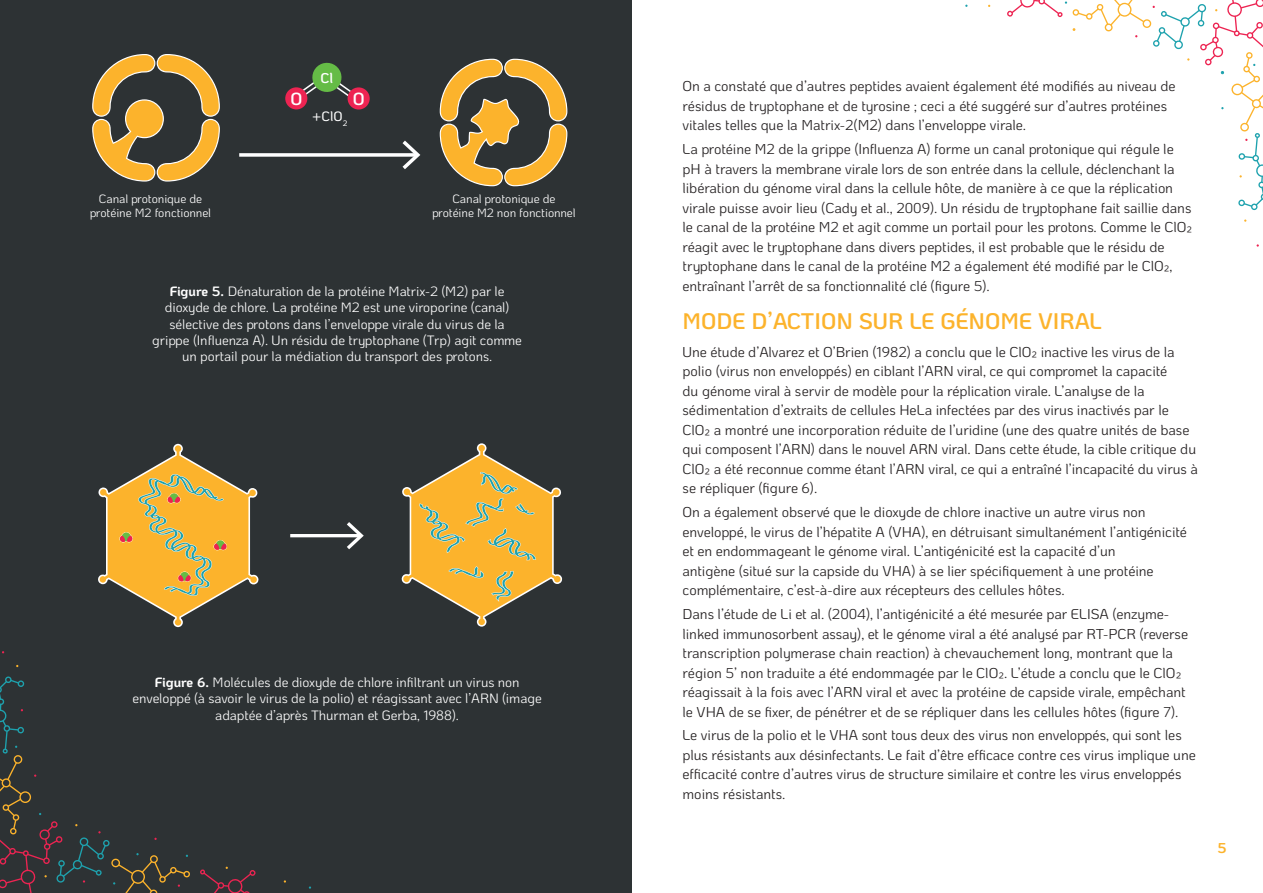
<style>
.page{position:relative;width:1263px;height:893px;background:#fff}
.page>*{position:absolute;margin:0;border:0;box-sizing:border-box;transform-origin:0 0}
.t1{font:600 22.5px "Ko Ho";color:#fcb32c}
.t2{font:600 17.55px "Ko Ho";color:#fff}
.t3{font:14.25px/19.5px "Ko Ho";letter-spacing:-.005em;color:#231f20}
.t4{font:700 14.25px "Ko Ho";color:#fcb32c}
.t5{font:600 14.1px "Ko Ho";color:#fff}
.t6{font:13.5px/16.2px "Ko Ho";letter-spacing:-.005em;color:#fff;text-align:center}
.t7{font:500 13.5px "Ko Ho";color:#fff}
.t8{font:12px/14.4px "Ko Ho";letter-spacing:-.005em;color:#fff;text-align:center}
.s1{font-weight:700}
</style>
<div class="page">
<svg style="left:1007px;top:0;width:256px;height:210px"></svg>
<div style="left:0;top:0;width:631px;height:893px;background:#2d3234"></div>
<div style="left:5px;top:676px;width:7px;height:7px;border:1px solid #1ea2ae;border-radius:50%"></div>
<svg style="left:200px;top:867px;width:56px;height:26px"></svg>
<svg style="left:0;top:677px;width:190px;height:216px"></svg>
<svg style="left:98px;top:444px;width:161px;height:183px"></svg>
<svg style="left:401px;top:443px;width:161px;height:184px"></svg>
<hr style="left:290px;top:534px;width:70px;height:3px;background:#fff">
<svg style="left:347px;top:522px;width:17px;height:27px"></svg>
<svg style="left:92px;top:54px;width:128px;height:128px"></svg>
<svg style="left:440px;top:59px;width:127px;height:127px"></svg>
<div style="left:348px;top:87px;width:22px;height:23px;background:#ed2452;border-radius:50%"></div>
<div style="left:285px;top:87px;width:22px;height:22px;background:#ed2452;border-radius:50%"></div>
<svg style="left:295px;top:62px;width:62px;height:38px"></svg>
<svg style="left:239px;top:153px;width:164px;height:4px"></svg>
<svg style="left:403px;top:141px;width:17px;height:28px"></svg>
<p class="t5" style="left:321px;top:69px;width:14px">Cl</p>
<p class="t2" style="left:290px;top:87px;width:13px">O</p>
<p class="t2" style="left:353px;top:87px;width:13px">O</p>
<p class="t7" style="left:312px;top:108px;width:37px">+ClO<sub>2</sub></p>
<p class="t8" style="left:90px;top:191px;width:123px">Canal protonique de protéine M2 fonctionnel</p>
<p class="t8" style="left:432px;top:191px;width:145px">Canal protonique de protéine M2 non fonctionnel</p>
<p class="t6" style="left:152px;top:284px;width:371px"><span class="s1">Figure 5.</span> Dénaturation de la protéine Matrix-2 (M2) par le dioxyde de chlore. La protéine M2 est une viroporine (canal) sélective des protons dans l’enveloppe virale du virus de la grippe (Influenza A). Un résidu de tryptophane (Trp) agit comme un portail pour la médiation du transport des protons.</p>
<p class="t6" style="left:133px;top:674px;width:411px"><span class="s1">Figure 6.</span> Molécules de dioxyde de chlore infiltrant un virus non enveloppé (à savoir le virus de la polio) et réagissant avec l’ARN (image adaptée d’après Thurman et Gerba, 1988).</p>
<p class="t3" style="left:682px;top:77px;width:494px">On a constaté que d’autres peptides avaient également été modifiés au niveau de résidus de tryptophane et de tyrosine ; ceci a été suggéré sur d’autres protéines vitales telles que la Matrix-2(M2) dans l’enveloppe virale.</p>
<p class="t3" style="left:682px;top:140px;width:511px">La protéine M2 de la grippe (Influenza A) forme un canal protonique qui régule le pH à travers la membrane virale lors de son entrée dans la cellule, déclenchant la libération du génome viral dans la cellule hôte, de manière à ce que la réplication virale puisse avoir lieu (Cady et al., 2009). Un résidu de tryptophane fait saillie dans le canal de la protéine M2 et agit comme un portail pour les protons. Comme le ClO₂ réagit avec le tryptophane dans divers peptides, il est probable que le résidu de tryptophane dans le canal de la protéine M2 a également été modifié par le ClO₂, entraînant l’arrêt de sa fonctionnalité clé (figure 5).</p>
<h1 class="t1" style="left:682px;top:306px;width:421px">MODE D’ACTION SUR LE GÉNOME VIRAL</h1>
<p class="t3" style="left:682px;top:342px;width:517px">Une étude d’Alvarez et O’Brien (1982) a conclu que le ClO₂ inactive les virus de la polio (virus non enveloppés) en ciblant l’ARN viral, ce qui compromet la capacité<br>du génome viral à servir de modèle pour la réplication virale. L’analyse de la sédimentation d’extraits de cellules HeLa infectées par des virus inactivés par le ClO₂ a montré une incorporation réduite de l’uridine (une des quatre unités de base qui composent l’ARN) dans le nouvel ARN viral. Dans cette étude, la cible critique du ClO₂ a été reconnue comme étant l’ARN viral, ce qui a entraîné l’incapacité du virus à se répliquer (figure 6).</p>
<p class="t3" style="left:682px;top:503px;width:506px">On a également observé que le dioxyde de chlore inactive un autre virus non enveloppé, le virus de l’hépatite A (VHA), en détruisant simultanément l’antigénicité et en endommageant le génome viral. L’antigénicité est la capacité d’un<br>antigène (situé sur la capside du VHA) à se lier spécifiquement à une protéine complémentaire, c’est-à-dire aux récepteurs des cellules hôtes.</p>
<p class="t3" style="left:682px;top:604px;width:507px">Dans l’étude de Li et al. (2004), l’antigénicité a été mesurée par ELISA (enzyme&shy;linked immunosorbent assay), et le génome viral a été analysé par RT-PCR (reverse transcription polymerase chain reaction) à chevauchement long, montrant que la région 5’ non traduite a été endommagée par le ClO₂. L’étude a conclu que le ClO₂ réagissait à la fois avec l’ARN viral et avec la protéine de capside virale, empêchant le VHA de se fixer, de pénétrer et de se répliquer dans les cellules hôtes (figure 7).</p>
<p class="t3" style="left:682px;top:726px;width:515px">Le virus de la polio et le VHA sont tous deux des virus non enveloppés, qui sont les plus résistants aux désinfectants. Le fait d’être efficace contre ces virus implique une efficacité contre d’autres virus de structure similaire et contre les virus enveloppés moins résistants.</p>
<p class="t4" style="left:1217px;top:839px;width:11px">5</p>
</div>
